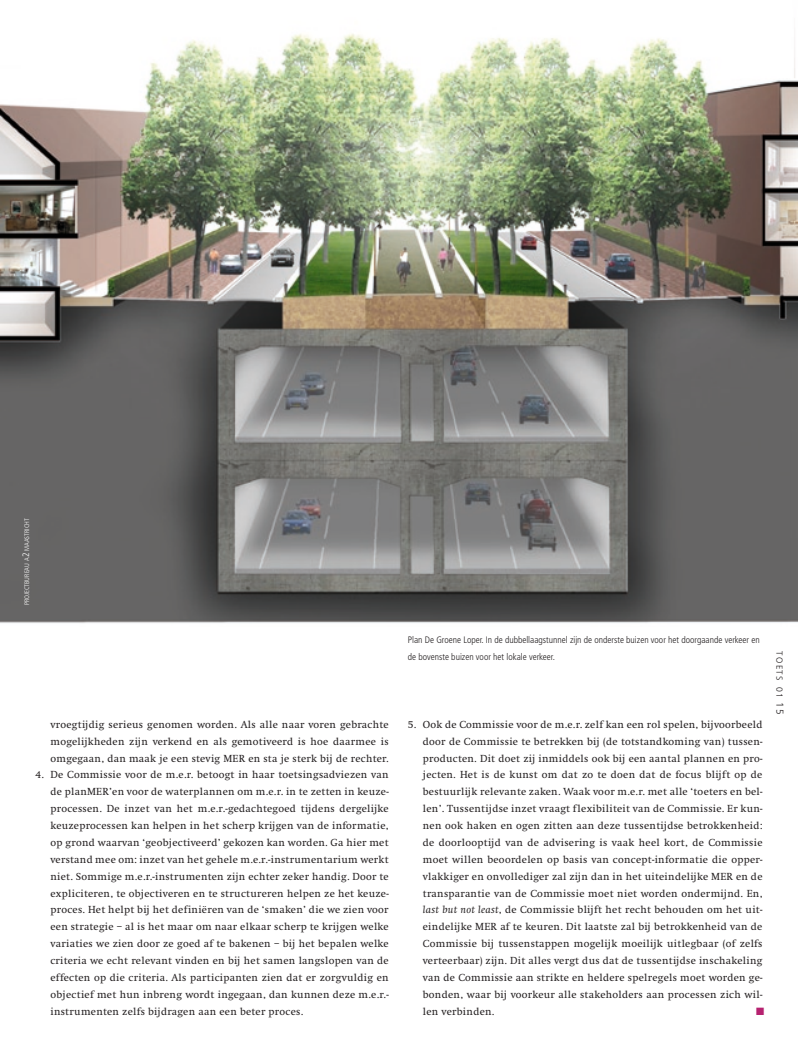
<style>
.page{position:relative;width:798px;height:1053px;background:#fff}
.page>*{position:absolute;margin:0;border:0;box-sizing:border-box;transform-origin:0 0}
._06_broodtekst{font:10.62px/16.9px "Swift";letter-spacing:.025em;color:#231f20;text-align:justify}
._06_broodtekst-2{font:10.62px "Zapf Dingbats ITC";color:#b62270}
._06_bijschrift{font:300 condensed 9.38px/16.9px "Frutiger";color:#231f20}
.t1{font:300 8.75px "Frutiger";letter-spacing:.14em;color:#231f20}
._22-FOTO{font:300 condensed 6.5px "Frutiger";color:#fff}
.s1{font-size:9.38px}
.s2{font-style:italic}
.s3{font-size:10px}
</style>
<div class="page">
<img style="left:0;top:33px;width:797px;height:590px">
<p class="_22-FOTO" style="left:23px;top:605px;width:88px;rotate:-90deg">projectbureau a<span class="s1">2</span> maastricht</p>
<p class="_06_broodtekst" style="left:50px;top:716px;width:339px">vroegtijdig serieus genomen worden. Als alle naar voren gebrachte mogelijkheden zijn verkend en als gemotiveerd is hoe daarmee is omgegaan, dan maak je een stevig MER en sta je sterk bij de rechter.</p>
<p class="_06_broodtekst" style="left:50px;top:766px;width:339px;text-indent:-15px">4. De Commissie voor de m.e.r. betoogt in haar toetsingsadviezen van de planMER’en voor de waterplannen om m.e.r. in te zetten in keuze&shy;processen. De inzet van het m.e.r.-gedachtegoed tijdens dergelijke keuzeprocessen kan helpen in het scherp krijgen van de informatie, op grond waarvan ‘geobjectiveerd’ gekozen kan worden. Ga hier met verstand mee om: inzet van het gehele m.e.r.-instrumentarium werkt niet. Sommige m.e.r.-instrumenten zijn echter zeker handig. Door te expliciteren, te objectiveren en te structureren helpen ze het keuze&shy;proces. Het helpt bij het definiëren van de ‘smaken’ die we zien voor een strategie – al is het maar om naar elkaar scherp te krijgen welke variaties we zien door ze goed af te bakenen – bij het bepalen welke criteria we echt relevant vinden en bij het samen langslopen van de effecten op die criteria. Als participanten zien dat er zorgvuldig en objectief met hun inbreng wordt ingegaan, dan kunnen deze m.e.r.- instrumenten zelfs bijdragen aan een beter proces.</p>
<p class="_06_bijschrift" style="left:407px;top:631px;width:353px">Plan De Groene Loper. In de dubbellaagstunnel zijn de onderste buizen voor het doorgaande verkeer en de bovenste buizen voor het lokale verkeer.</p>
<p class="_06_broodtekst" style="left:422px;top:716px;width:341px;text-indent:-15px">5. Ook de Commissie voor de m.e.r. zelf kan een rol spelen, bijvoorbeeld door de Commissie te betrekken bij (de totstandkoming van) tussen&shy;producten. Dit doet zij inmiddels ook bij een aantal plannen en pro&shy;jecten. Het is de kunst om dat zo te doen dat de focus blijft op de bestuurlijk relevante zaken. Waak voor m.e.r. met alle ‘toeters en bel&shy;len’. Tussentijdse inzet vraagt flexibiliteit van de Commissie. Er kun&shy;nen ook haken en ogen zitten aan deze tussentijdse betrokkenheid: de doorlooptijd van de advisering is vaak heel kort, de Commissie moet willen beoordelen op basis van concept-informatie die opper&shy;vlakkiger en onvollediger zal zijn dan in het uiteindelijke MER en de transparantie van de Commissie moet niet worden ondermijnd. En, <span class="s2">last but not least</span>, de Commissie blijft het recht behouden om het uit&shy;eindelijke MER af te keuren. Dit laatste zal bij betrokkenheid van de Commissie bij tussenstappen mogelijk moeilijk uitlegbaar (of zelfs verteerbaar) zijn. Dit alles vergt dus dat de tussentijdse inschakeling van de Commissie aan strikte en heldere spelregels moet worden ge&shy;bonden, waar bij voorkeur alle stakeholders aan processen zich wil&shy;len verbinden.</p>
<p class="_06_broodtekst-2" style="left:755px;top:1006px;width:10px">■</p>
<p class="t1" style="left:784px;top:651px;width:65px;rotate:90deg">TOETS 01 <span class="s3">15</span></p>
</div>
